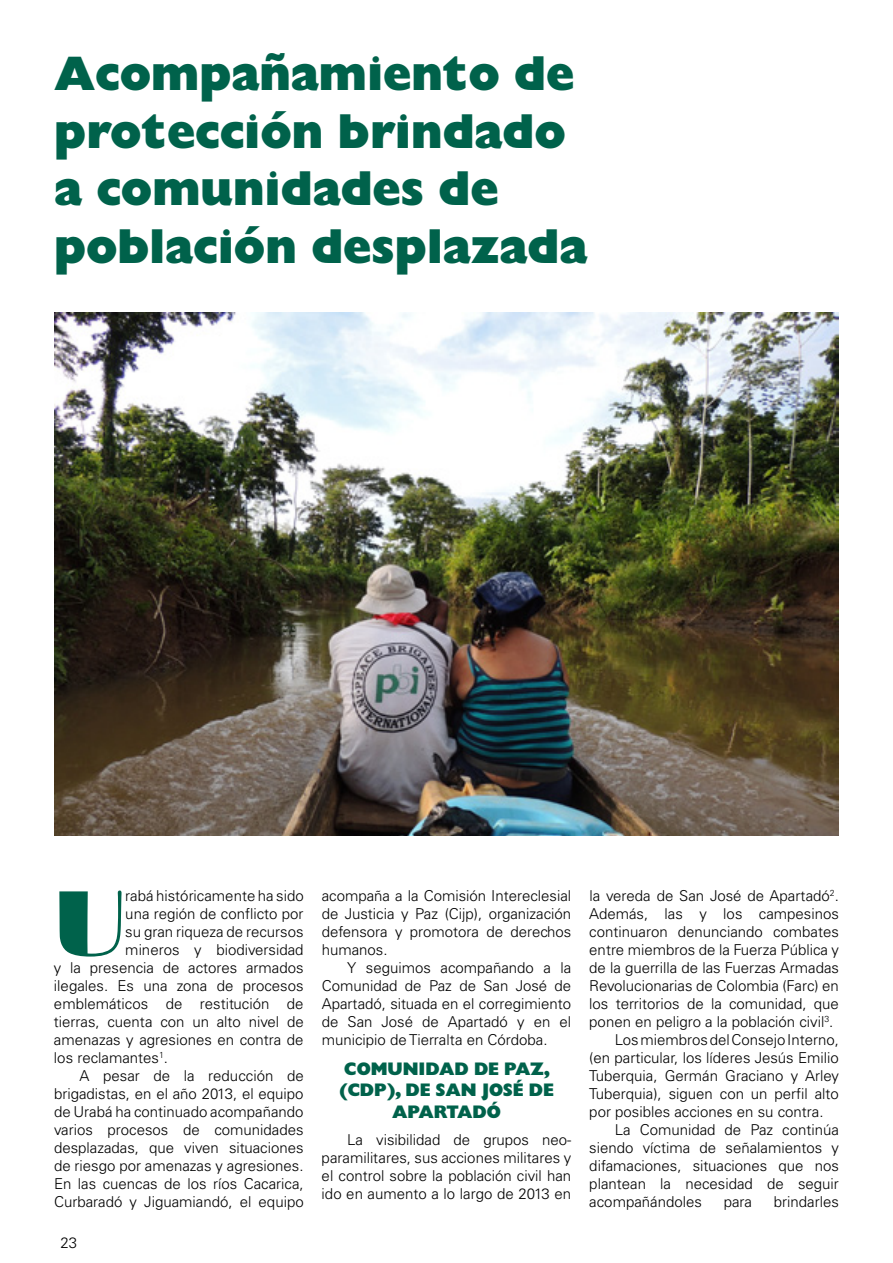
<style>
.page{position:relative;width:893px;height:1263px;background:#fff}
.page>*{position:absolute;margin:0;border:0;box-sizing:border-box;transform-origin:0 0}
.t1{font:94.95px "Broadway";color:#00624b}
.t2{font:48px/57.6px "Gill Sans Extra Bold Display";color:#00624b}
.t3{font:18px/21.6px "Gill Sans Extra Bold Display";color:#00624b;text-align:center}
.t4{font:300 15px/18px "Univers";color:#000;text-align:justify}
</style>
<div class="page">
<img style="left:54px;top:313px;width:785px;height:523px">
<h2 class="t2" style="left:54px;top:45px;width:535px">Acompañamiento de protección brindado a comunidades de población desplazada</h2>
<h1 class="t1" style="left:54px;top:868px;width:73px">U</h1>
<p class="t4" style="left:125px;top:886px;width:180px">rabá históricamente ha sido</p>
<p class="t4" style="left:125px;top:904px;width:180px">una región de conflicto por</p>
<p class="t4" style="left:125px;top:922px;width:180px">su gran riqueza de recursos</p>
<p class="t4" style="left:125px;top:940px;width:180px">mineros y biodiversidad</p>
<p class="t4" style="left:54px;top:958px;width:251px">y la presencia de actores armados</p>
<p class="t4" style="left:54px;top:976px;width:251px">ilegales. Es una zona de procesos</p>
<p class="t4" style="left:54px;top:994px;width:251px">emblemáticos de restitución de</p>
<p class="t4" style="left:54px;top:1012px;width:251px">tierras, cuenta con un alto nivel de</p>
<p class="t4" style="left:54px;top:1030px;width:251px">amenazas y agresiones en contra de</p>
<p class="t4" style="left:54px;top:1048px;width:116px">los reclamantes<sup>1</sup>.</p>
<p class="t4" style="left:80px;top:1066px;width:226px">A pesar de la reducción de</p>
<p class="t4" style="left:54px;top:1084px;width:251px">brigadistas, en el año 2013, el equipo</p>
<p class="t4" style="left:54px;top:1102px;width:251px">de Urabá ha continuado acompañando</p>
<p class="t4" style="left:54px;top:1120px;width:251px">varios procesos de comunidades</p>
<p class="t4" style="left:54px;top:1138px;width:251px">desplazadas, que viven situaciones</p>
<p class="t4" style="left:54px;top:1156px;width:251px">de riesgo por amenazas y agresiones.</p>
<p class="t4" style="left:54px;top:1174px;width:251px">En las cuencas de los ríos Cacarica,</p>
<p class="t4" style="left:54px;top:1192px;width:251px">Curbaradó y Jiguamiandó, el equipo</p>
<p class="t4" style="left:60px;top:1234px;width:18px">23</p>
<p class="t4" style="left:322px;top:886px;width:251px">acompaña a la Comisión Intereclesial de Justicia y Paz (Cijp), organización defensora y promotora de derechos humanos.</p>
<p class="t4" style="left:322px;top:958px;width:251px;text-indent:26px">Y seguimos acompañando a la Comunidad de Paz de San José de Apartadó, situada en el corregimiento de San José de Apartadó y en el municipio de Tierralta en Córdoba.</p>
<p class="t3" style="left:339px;top:1058px;width:212px">Com unidad de Paz, (CdP), de San José de<br>Apartadó</p>
<p class="t4" style="left:322px;top:1130px;width:251px;text-indent:26px">La visibilidad de grupos neo&shy;paramilitares, sus acciones militares y el control sobre la población civil han ido en aumento a lo largo de 2013 en</p>
<p class="t4" style="left:589px;top:886px;width:251px">la vereda de San José de Apartadó<sup>2</sup>.</p>
<p class="t4" style="left:589px;top:904px;width:251px">Además, las y los campesinos</p>
<p class="t4" style="left:589px;top:922px;width:251px">continuaron denunciando combates</p>
<p class="t4" style="left:589px;top:940px;width:251px">entre miembros de la Fuerza Pública y</p>
<p class="t4" style="left:589px;top:958px;width:251px">de la guerrilla de las Fuerzas Armadas</p>
<p class="t4" style="left:589px;top:976px;width:251px">Revolucionarias de Colombia (Farc) en</p>
<p class="t4" style="left:589px;top:994px;width:251px">los territorios de la comunidad, que</p>
<p class="t4" style="left:589px;top:1012px;width:246px">ponen en peligro a la población civil<sup>3</sup>.</p>
<p class="t4" style="left:615px;top:1030px;width:226px">Los miembros del Consejo Interno,</p>
<p class="t4" style="left:589px;top:1048px;width:251px">(en particular, los líderes Jesús Emilio</p>
<p class="t4" style="left:589px;top:1066px;width:251px">Tuberquia, Germán Graciano y Arley</p>
<p class="t4" style="left:589px;top:1084px;width:251px">Tuberquia), siguen con un perfil alto</p>
<p class="t4" style="left:589px;top:1102px;width:236px">por posibles acciones en su contra.</p>
<p class="t4" style="left:615px;top:1120px;width:226px">La Comunidad de Paz continúa</p>
<p class="t4" style="left:589px;top:1138px;width:251px">siendo víctima de señalamientos y</p>
<p class="t4" style="left:589px;top:1156px;width:251px">difamaciones, situaciones que nos</p>
<p class="t4" style="left:589px;top:1174px;width:251px">plantean la necesidad de seguir</p>
<p class="t4" style="left:589px;top:1192px;width:114px">acompañándoles</p>
<p class="t4" style="left:724px;top:1192px;width:30px">para</p>
<p class="t4" style="left:774px;top:1192px;width:67px">brindarles</p>
</div>
